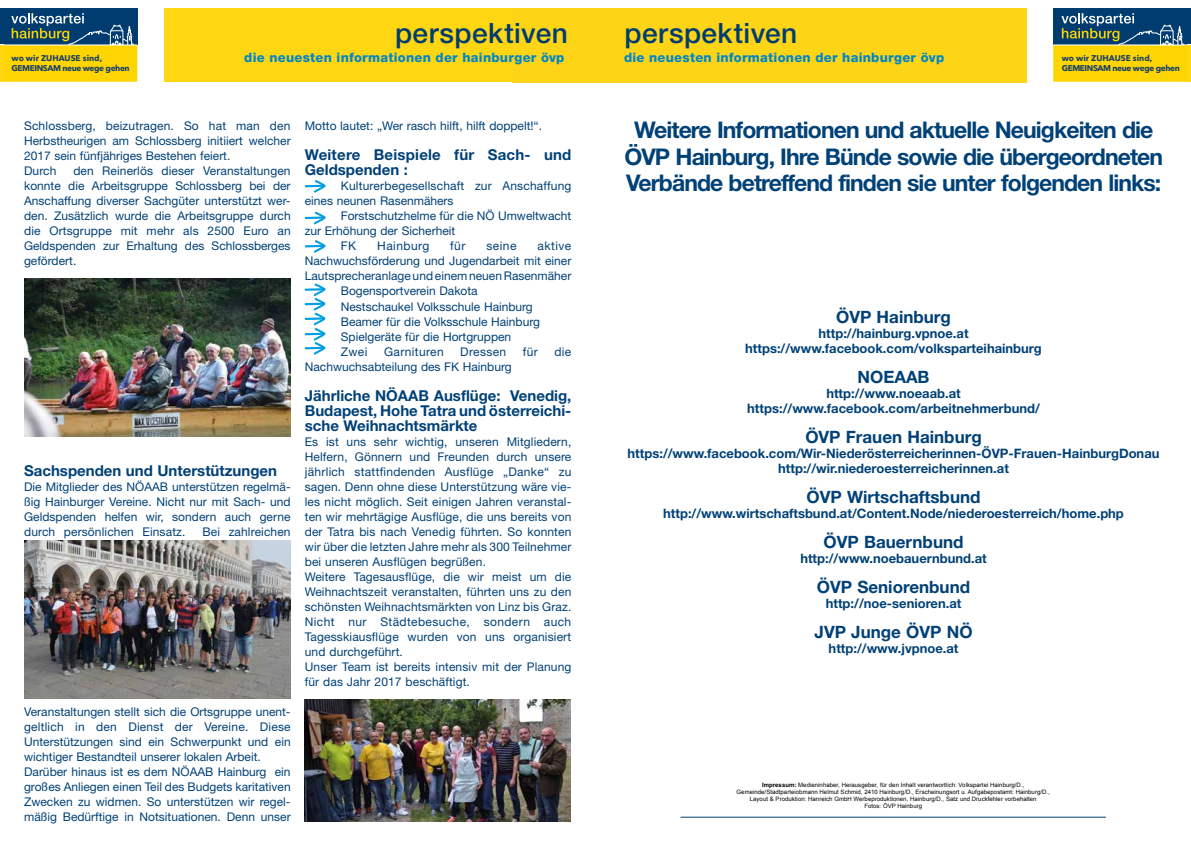
<style>
.page{position:relative;width:1191px;height:842px;background:#fff}
.page>*{position:absolute;margin:0;border:0;box-sizing:border-box;transform-origin:0 0}
.t1{font:500 28px "Helvetica Neue";letter-spacing:.015em;color:#003c70}
.t2{font:700 23px/26.5px "Helvetica Neue LT Std";letter-spacing:-.04em;color:#004177;text-align:center}
.t3{font:700 17px "Helvetica Neue LT Std";color:#004177}
.t4{font:700 15px/15px "Helvetica Neue LT Std";color:#004177}
.t5{font:700 13px/15px "Helvetica Neue LT Std";color:#004177;text-align:center}
.t6{font:800 13px "Helvetica Neue LT Std";letter-spacing:.02em;color:#0086c7}
.t7{font:12px/15px "Helvetica Neue LT Std";color:#004177}
.t8{font:12px "Helvetica Neue LT Std";letter-spacing:.03em;color:#004177}
.t9{font:12px "Helvetica Neue LT Std";letter-spacing:.04em;color:#004177}
.t10{font:700 8.3px/9.9px "Avenir Next LT Pro";letter-spacing:-.045em;color:#163d6c}
.t11{font:700 8.3px "Avenir Next LT Pro";color:#163d6c}
.t12{font:6px/7.2px "Arial";letter-spacing:.01em;color:#000;text-align:center}
.s1{font-weight:700}
</style>
<div class="page">
<div style="left:1053px;top:9px;width:134px;height:36px;background:#003c70"></div>
<hr style="left:1187px;top:9px;width:4px;height:36px;background:#003c70">
<div style="left:164px;top:9px;width:862px;height:73px;background:#ffd612"></div>
<div style="left:3px;top:9px;width:134px;height:36px;background:#003c70"></div>
<hr style="left:0;top:9px;width:4px;height:36px;background:#003c70">
<svg style="left:0;top:13px;width:137px;height:69px"></svg>
<svg style="left:1053px;top:13px;width:138px;height:69px"></svg>
<svg style="left:304px;top:283px;width:22px;height:72px"></svg>
<img style="left:24px;top:279px;width:267px;height:158px">
<img style="left:24px;top:540px;width:267px;height:158px">
<img style="left:304px;top:700px;width:266px;height:122px">
<svg style="left:304px;top:211px;width:22px;height:14px"></svg>
<svg style="left:304px;top:240px;width:22px;height:13px"></svg>
<svg style="left:304px;top:180px;width:22px;height:13px"></svg>
<hr style="left:680px;top:817px;width:426px;height:1px;background:#004177">
<h1 class="t1" style="left:395px;top:16px;width:174px">perspektiven</h1>
<h1 class="t1" style="left:624px;top:16px;width:174px">perspektiven</h1>
<p class="t11" style="left:11px;top:53px;width:92px">wo wir ZUHAUSE sind,</p>
<p class="t6" style="left:244px;top:50px;width:322px">die neuesten informationen der hainburger övp</p>
<p class="t6" style="left:624px;top:50px;width:322px">die neuesten informationen der hainburger övp</p>
<p class="t10" style="left:11px;top:63px;width:120px">GEMEINSAM neue wege gehen</p>
<p class="t10" style="left:1061px;top:53px;width:120px">wo wir ZUHAUSE sind,<br>GEMEINSAM neue wege gehen</p>
<p class="t7" style="left:24px;top:119px;width:268px">Schlossberg, beizutragen. So hat man den Herbstheurigen am Schlossberg initiiert welcher 2017 sein fünfjähriges Bestehen feiert.<br>Durch</p>
<p class="t7" style="left:24px;top:164px;width:268px;text-align:justify;text-indent:49px">den Reinerlös dieser Veranstaltungen konnte die Arbeitsgruppe Schlossberg bei der Anschaffung diverser Sachgüter unterstützt wer&shy;den. Zusätzlich wurde die Arbeitsgruppe durch die Ortsgruppe mit mehr als 2500 Euro an Geldspenden zur Erhaltung des Schlossberges gefördert.</p>
<p class="t4" style="left:24px;top:462px;width:254px">Sachspenden und Unterstützungen</p>
<p class="t7" style="left:24px;top:479px;width:268px;text-align:justify">Die Mitglieder des NÖAAB unterstützen regelmä&shy;ßig Hainburger Vereine. Nicht nur mit Sach- und Geldspenden helfen wir, sondern auch gerne durch persönlichen Einsatz.</p>
<p class="t7" style="left:202px;top:524px;width:90px">Bei zahlreichen</p>
<p class="t7" style="left:24px;top:704px;width:268px">Veranstaltungen stellt sich die Ortsgruppe unent&shy;geltlich in den Dienst der Vereine. Diese Unterstützungen sind ein Schwerpunkt und ein wichtiger Bestandteil unserer lokalen Arbeit.<br>Darüber hinaus ist es dem NÖAAB Hainburg ein großes Anliegen einen Teil des Budgets karitativen Zwecken zu widmen. So unterstützen wir regel&shy;mäßig Bedürftige in Notsituationen. Denn unser</p>
<p class="t7" style="left:305px;top:119px;width:239px">Motto lautet: „Wer rasch hilft, hilft doppelt!“.</p>
<p class="t4" style="left:305px;top:147px;width:268px">Weitere Beispiele für Sach- und<br>Geldspenden :</p>
<p class="t7" style="left:305px;top:179px;width:268px;text-indent:36px">Kulturerbegesellschaft zur Anschaffung eines neunen Rasenmähers</p>
<p class="t7" style="left:341px;top:209px;width:232px">Forstschutzhelme für die NÖ Umweltwacht</p>
<p class="t7" style="left:305px;top:224px;width:152px">zur Erhöhung der Sicherheit</p>
<p class="t7" style="left:341px;top:239px;width:17px">FK</p>
<p class="t9" style="left:377px;top:239px;width:54px">Hainburg</p>
<p class="t7" style="left:450px;top:239px;width:17px">für</p>
<p class="t7" style="left:486px;top:239px;width:32px">seine</p>
<p class="t7" style="left:537px;top:239px;width:35px">aktive</p>
<p class="t7" style="left:305px;top:254px;width:268px">Nachwuchsförderung und Jugendarbeit mit einer</p>
<p class="t7" style="left:305px;top:269px;width:268px">Lautsprecheranlage und einem neuen Rasenmäher</p>
<p class="t7" style="left:341px;top:284px;width:138px">Bogensportverein Dakota</p>
<p class="t7" style="left:341px;top:299px;width:193px">Nestschaukel Volksschule Hainburg</p>
<p class="t7" style="left:341px;top:314px;width:201px">Beamer für die Volksschule Hainburg</p>
<p class="t7" style="left:341px;top:329px;width:172px">Spielgeräte für die Hortgruppen</p>
<p class="t7" style="left:341px;top:344px;width:28px">Zwei</p>
<p class="t8" style="left:384px;top:344px;width:61px">Garnituren</p>
<p class="t8" style="left:460px;top:344px;width:47px">Dressen</p>
<p class="t7" style="left:523px;top:344px;width:16px">für</p>
<p class="t7" style="left:554px;top:344px;width:18px">die</p>
<p class="t7" style="left:305px;top:359px;width:208px">Nachwuchsabteilung des FK Hainburg</p>
<p class="t4" style="left:305px;top:387px;width:268px;text-align:justify">Jährliche NÖAAB Ausflüge: Venedig, Budapest, Hohe Tatra und österreichi&shy;sche Weihnachtsmärkte</p>
<p class="t7" style="left:305px;top:434px;width:268px">Es ist uns sehr wichtig, unseren Mitgliedern, Helfern, Gönnern und Freunden durch unsere jährlich stattfindenden Ausflüge „Danke“ zu sagen. Denn ohne diese Unterstützung wäre vie&shy;les nicht möglich. Seit einigen Jahren veranstal&shy;ten wir mehrtägige Ausflüge, die uns bereits von der Tatra bis nach Venedig führten. So konnten wir über die letzten Jahre mehr als 300 Teilnehmer bei unseren Ausflügen begrüßen.<br>Weitere Tagesausflüge, die wir meist um die Weihnachtszeit veranstalten, führten uns zu den schönsten Weihnachtsmärkten von Linz bis Graz.<br>Nicht nur Städtebesuche, sondern auch Tagesskiausflüge wurden von uns organisiert und durchgeführt.<br>Unser Team ist bereits intensiv mit der Planung für das Jahr 2017 beschäftigt.</p>
<h2 class="t2" style="left:624px;top:116px;width:540px">Weitere Informationen und aktuelle Neuigkeiten die<br>ÖVP Hainburg, Ihre Bünde sowie die übergeordneten<br>Verbände betreffend finden sie unter folgenden links:</h2>
<h3 class="t3" style="left:836px;top:307px;width:116px">ÖVP Hainburg</h3>
<p class="t5" style="left:745px;top:326px;width:298px">http://hainburg.vpnoe.at https://www.facebook.com/volksparteihainburg</p>
<h3 class="t3" style="left:857px;top:367px;width:74px">NOEAAB</h3>
<p class="t5" style="left:747px;top:386px;width:294px">http://www.noeaab.at https://www.facebook.com/arbeitnehmerbund/</p>
<h3 class="t3" style="left:805px;top:427px;width:178px">ÖVP Frauen Hainburg</h3>
<p class="t5" style="left:627px;top:446px;width:533px">https://www.facebook.com/Wir-Niederösterreicherinnen-ÖVP-Frauen-HainburgDonau http://wir.niederoesterreicherinnen.at</p>
<h3 class="t3" style="left:806px;top:487px;width:175px">ÖVP Wirtschaftsbund</h3>
<p class="t5" style="left:663px;top:506px;width:462px">http://www.wirtschaftsbund.at/Content.Node/niederoesterreich/home.php</p>
<h3 class="t3" style="left:823px;top:532px;width:141px">ÖVP Bauernbund</h3>
<p class="t5" style="left:800px;top:551px;width:188px">http://www.noebauernbund.at</p>
<h3 class="t3" style="left:817px;top:577px;width:155px">ÖVP Seniorenbund</h3>
<p class="t5" style="left:825px;top:596px;width:137px">http://noe-senioren.at</p>
<h3 class="t3" style="left:814px;top:622px;width:159px">JVP Junge ÖVP NÖ</h3>
<p class="t5" style="left:828px;top:641px;width:131px">http://www.jvpnoe.at</p>
<p class="t12" style="left:736px;top:781px;width:315px"><span class="s1">Impressum:</span> Medieninhaber, Herausgeber, für den Inhalt verantwortlich: Volkspartei Hainburg/D., Gemeinde/Stadtparteiobmann Helmut Schmid, 2410 Hainburg/D., Erscheinungsort u. Aufgabepostamt: Hainburg/D., Layout &amp; Produktion: Hanreich GmbH Werbeproduktionen, Hainburg/D., Satz und Druckfehler vorbehalten<br>Fotos: ÖVP Hainburg</p>
</div>
